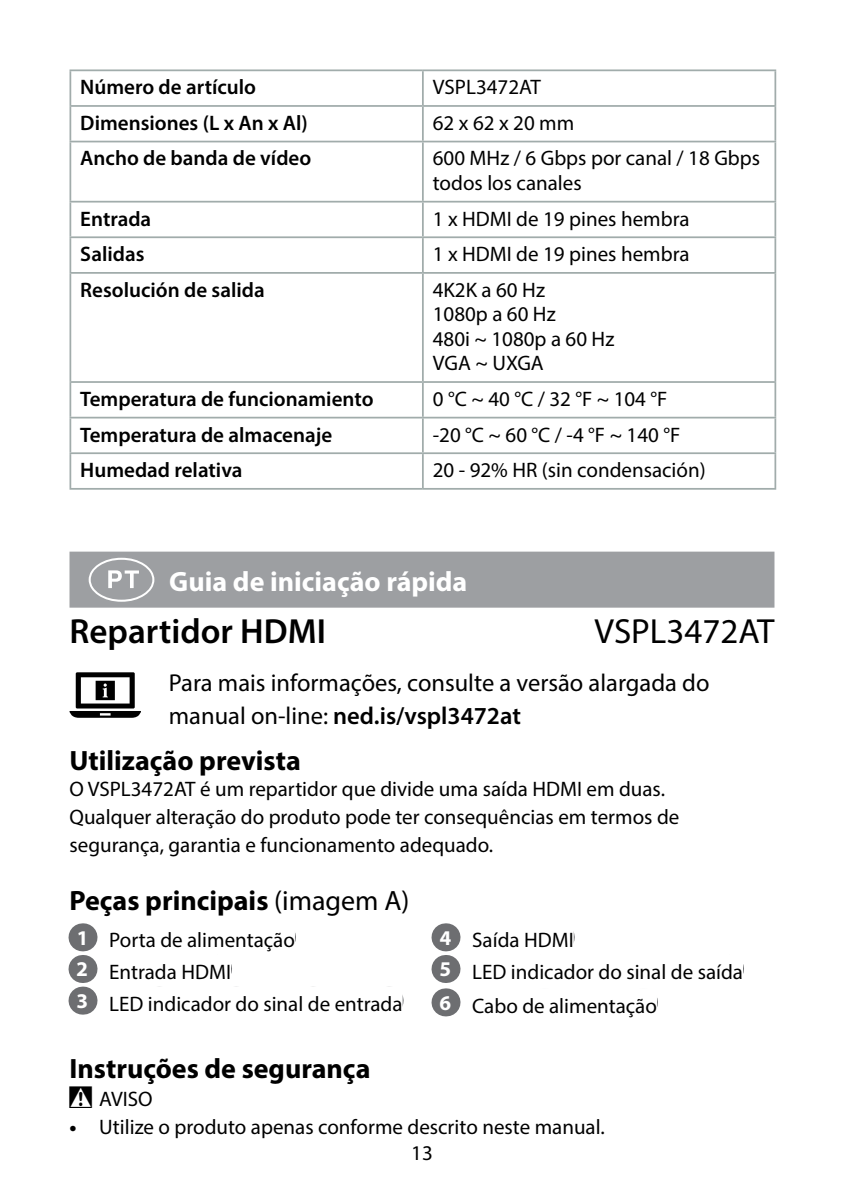
<style>
.page{position:relative;width:844px;height:1191px;background:#fff}
.page>*{position:absolute;margin:0;border:0;box-sizing:border-box;transform-origin:0 0}
.t1{font:63px "manualise countrycodes";color:#fff}
.t2{font:600 35px "Myriad Pro";color:#000}
.t3{font:35px "Myriad Pro";color:#000}
.t4{font:700 28px "Myriad Pro";color:#000}
.t5{font:700 28px "Myriad Pro";color:#fff}
.t6{font:24.5px/33.2px "Myriad Pro";color:#000}
.t7{font:21px/24.5px "Myriad Pro";color:#000}
.t8{font:600 21px "Myriad Pro";color:#000}
.s1{font-weight:600}
.s2{font-weight:400}
.s3{font-weight:700;color:#fff}
.s4{font-weight:700}
</style>
<div class="page">
<div style="left:69px;top:551px;width:705px;height:56px;background:#9d9fa2"></div>
<hr style="left:69px;top:69px;width:354px;height:2px;background:#a1acab">
<hr style="left:69px;top:71px;width:2px;height:34px;background:#a1acab">
<hr style="left:423px;top:69px;width:353px;height:2px;background:#a1acab">
<hr style="left:422px;top:71px;width:1px;height:34px;background:#a1acab">
<hr style="left:774px;top:71px;width:2px;height:34px;background:#a1acab">
<hr style="left:69px;top:105px;width:354px;height:2px;background:#a1acab">
<hr style="left:69px;top:107px;width:2px;height:34px;background:#a1acab">
<hr style="left:423px;top:105px;width:353px;height:2px;background:#a1acab">
<hr style="left:422px;top:107px;width:1px;height:34px;background:#a1acab">
<hr style="left:774px;top:107px;width:2px;height:34px;background:#a1acab">
<hr style="left:69px;top:141px;width:354px;height:1px;background:#a1acab">
<hr style="left:69px;top:142px;width:2px;height:59px;background:#a1acab">
<hr style="left:423px;top:141px;width:353px;height:1px;background:#a1acab">
<hr style="left:422px;top:142px;width:1px;height:59px;background:#a1acab">
<hr style="left:774px;top:142px;width:2px;height:59px;background:#a1acab">
<hr style="left:69px;top:201px;width:354px;height:1px;background:#a1acab">
<hr style="left:69px;top:202px;width:2px;height:34px;background:#a1acab">
<hr style="left:423px;top:201px;width:353px;height:1px;background:#a1acab">
<hr style="left:422px;top:202px;width:1px;height:34px;background:#a1acab">
<hr style="left:774px;top:202px;width:2px;height:34px;background:#a1acab">
<hr style="left:69px;top:236px;width:354px;height:2px;background:#a1acab">
<hr style="left:69px;top:238px;width:2px;height:34px;background:#a1acab">
<hr style="left:423px;top:236px;width:353px;height:2px;background:#a1acab">
<hr style="left:422px;top:238px;width:1px;height:34px;background:#a1acab">
<hr style="left:774px;top:238px;width:2px;height:34px;background:#a1acab">
<hr style="left:69px;top:272px;width:354px;height:2px;background:#a1acab">
<hr style="left:69px;top:274px;width:2px;height:107px;background:#a1acab">
<hr style="left:423px;top:272px;width:353px;height:2px;background:#a1acab">
<hr style="left:422px;top:274px;width:1px;height:107px;background:#a1acab">
<hr style="left:774px;top:274px;width:2px;height:107px;background:#a1acab">
<hr style="left:69px;top:381px;width:354px;height:2px;background:#a1acab">
<hr style="left:69px;top:383px;width:2px;height:34px;background:#a1acab">
<hr style="left:423px;top:381px;width:353px;height:2px;background:#a1acab">
<hr style="left:422px;top:383px;width:1px;height:34px;background:#a1acab">
<hr style="left:774px;top:383px;width:2px;height:34px;background:#a1acab">
<hr style="left:69px;top:417px;width:354px;height:1px;background:#a1acab">
<hr style="left:69px;top:418px;width:2px;height:34px;background:#a1acab">
<hr style="left:423px;top:417px;width:353px;height:1px;background:#a1acab">
<hr style="left:422px;top:418px;width:1px;height:34px;background:#a1acab">
<hr style="left:774px;top:418px;width:2px;height:34px;background:#a1acab">
<hr style="left:69px;top:452px;width:354px;height:2px;background:#a1acab">
<hr style="left:69px;top:454px;width:2px;height:34px;background:#a1acab">
<hr style="left:423px;top:452px;width:353px;height:2px;background:#a1acab">
<hr style="left:422px;top:454px;width:1px;height:34px;background:#a1acab">
<hr style="left:774px;top:454px;width:2px;height:34px;background:#a1acab">
<hr style="left:69px;top:488px;width:354px;height:2px;background:#a1acab">
<hr style="left:423px;top:488px;width:353px;height:2px;background:#a1acab">
<svg style="left:69px;top:672px;width:72px;height:46px"></svg>
<svg style="left:82px;top:923px;width:1px;height:91px"></svg>
<svg style="left:445px;top:923px;width:1px;height:93px"></svg>
<p class="t8" style="left:80px;top:74px;width:177px">Número de artículo</p>
<p class="t7" style="left:432px;top:75px;width:109px">VSPL3472AT</p>
<p class="t8" style="left:80px;top:109px;width:229px">Dimensiones (L x An x Al)</p>
<p class="t7" style="left:432px;top:110px;width:143px">62 x 62 x 20 mm</p>
<p class="t8" style="left:80px;top:145px;width:232px">Ancho de banda de vídeo</p>
<p class="t7" style="left:432px;top:146px;width:329px">600 MHz / 6 Gbps por canal / 18 Gbps todos los canales</p>
<p class="t8" style="left:80px;top:205px;width:72px">Entrada</p>
<p class="t7" style="left:432px;top:206px;width:258px">1 x HDMI de 19 pines hembra</p>
<p class="t8" style="left:80px;top:241px;width:66px">Salidas</p>
<p class="t7" style="left:432px;top:242px;width:258px">1 x HDMI de 19 pines hembra</p>
<p class="t8" style="left:80px;top:276px;width:186px">Resolución de salida</p>
<p class="t7" style="left:432px;top:277px;width:183px">4K2K a 60 Hz<br>1080p a 60 Hz<br>480i ~ 1080p a 60 Hz<br>VGA ~ UXGA</p>
<p class="t8" style="left:80px;top:385px;width:295px">Temperatura de funcionamiento</p>
<p class="t7" style="left:432px;top:386px;width:236px">0 °C ~ 40 °C / 32 °F ~ 104 °F</p>
<p class="t8" style="left:80px;top:421px;width:253px">Temperatura de almacenaje</p>
<p class="t7" style="left:432px;top:422px;width:249px">-20 °C ~ 60 °C / -4 °F ~ 140 °F</p>
<p class="t8" style="left:80px;top:457px;width:164px">Humedad relativa</p>
<p class="t7" style="left:432px;top:457px;width:274px">20 - 92% HR (sin condensación)</p>
<h1 class="t1" style="left:79px;top:543px;width:86px">i</h1>
<h3 class="t5" style="left:169px;top:563px;width:299px">Guia de iniciação rápida</h3>
<h2 class="t2" style="left:69px;top:609px;width:258px">Repartidor HDMI</h2>
<h2 class="t3" style="left:594px;top:609px;width:181px">VSPL3472AT</h2>
<p class="t6" style="left:169px;top:665px;width:542px">Para mais informações, consulte a versão alargada do manual on-line: <span class="s1">ned.is/vspl3472at</span></p>
<h3 class="t4" style="left:69px;top:742px;width:233px">Utilização prevista</h3>
<p class="t7" style="left:69px;top:774px;width:611px;line-height:28px">O VSPL3472AT é um repartidor que divide uma saída HDMI em duas.<br>Qualquer alteração do produto pode ter consequências em termos de segurança, garantia e funcionamento adequado.</p>
<h3 class="t4" style="left:69px;top:882px;width:341px">Peças principais <span class="s2">(imagem A)</span></h3>
<p class="t7" style="left:77px;top:924px;width:327px;line-height:31.5px"><span class="s3">1</span> Porta de alimentação<br><span class="s3">2</span> Entrada HDMI<br><span class="s3">3</span> LED indicador do sinal de entrada</p>
<p class="t7" style="left:439px;top:923px;width:305px;line-height:32.6px"><span class="s3">4</span> Saída HDMI<br><span class="s3">5</span> LED indicador do sinal de saída<br><span class="s3">6</span> Cabo de alimentação</p>
<h3 class="t4" style="left:69px;top:1050px;width:302px">Instruções de segurança</h3>
<p class="t7" style="left:99px;top:1086px;width:55px">AVISO</p>
<p class="t7" style="left:69px;top:1114px;width:536px"><span class="s4">•</span> Utilize o produto apenas conforme descrito neste manual.</p>
<p class="t7" style="left:411px;top:1140px;width:23px">13</p>
</div>
